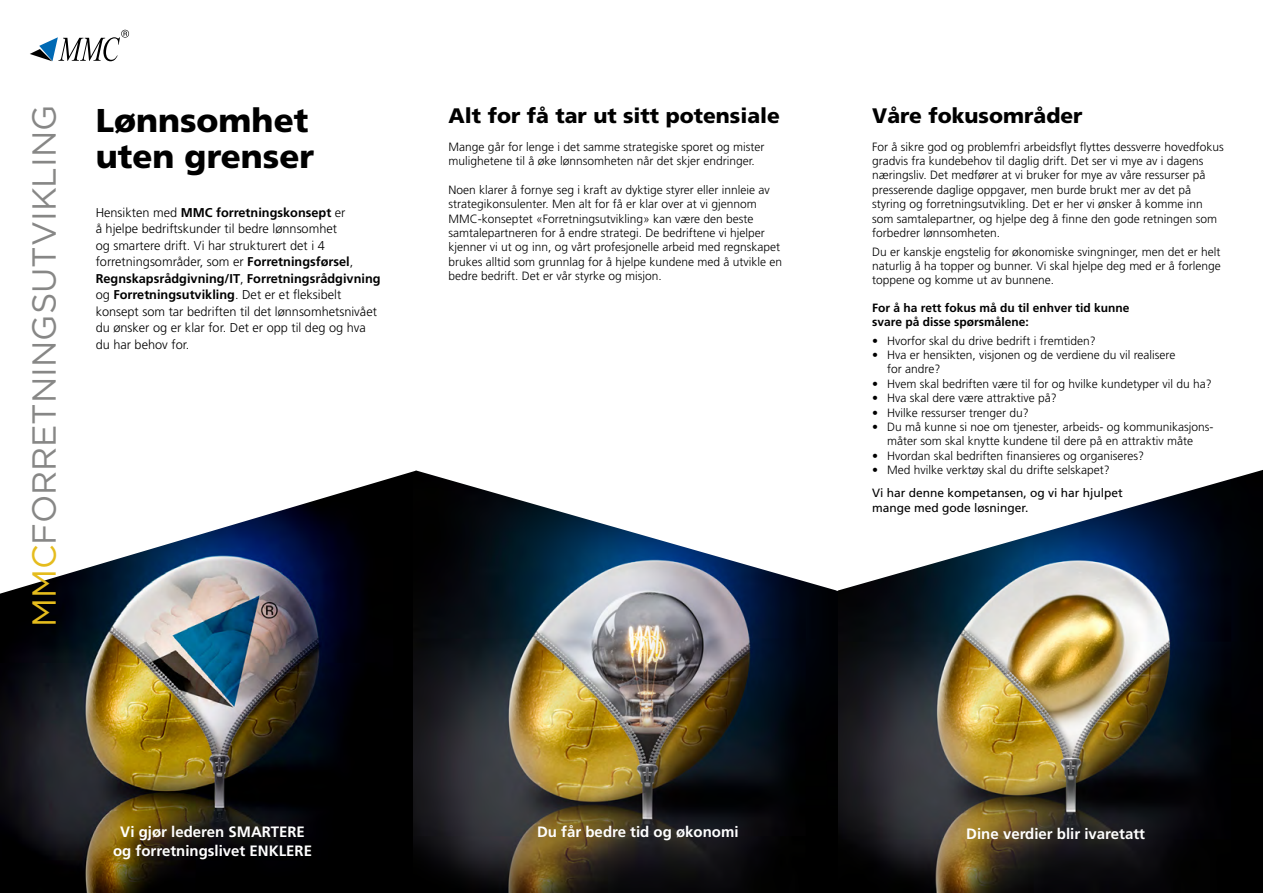
<style>
.page{position:relative;width:1263px;height:893px;background:#fff}
.page>*{position:absolute;margin:0;border:0;box-sizing:border-box;transform-origin:0 0}
.t1{font:33.3px "Gotham";color:#878786}
.t2{font:900 33px "Frutiger";color:#000}
.t3{font:900 21px "Frutiger";color:#000}
.t4{font:700 15px "Frutiger";color:#fff}
.t5{font:300 12.75px/16.5px "Frutiger LT Std";color:#000}
.t6{font:300 12px/14.4px "Frutiger";color:#000}
.t7{font:700 12px/14.4px "Frutiger";color:#000}
.t8{font:12px/14.4px "Frutiger";color:#000}
.s1{color:#e5bc1d}
.s2{font-weight:700}
</style>
<div class="page">
<img style="left:838px;top:591px;width:425px;height:302px">
<img style="left:412px;top:591px;width:426px;height:302px">
<svg style="left:416px;top:470px;width:421px;height:121px"></svg>
<img style="left:0;top:594px;width:412px;height:299px">
<svg style="left:837px;top:470px;width:426px;height:121px"></svg>
<svg style="left:0;top:470px;width:416px;height:124px"></svg>
<svg style="left:30px;top:30px;width:99px;height:31px"></svg>
<p class="t1" style="left:25px;top:627px;width:524px;rotate:-90deg"><span class="s1">MMC</span>FORRETNINGSUTVIKLING</p>
<p class="t2" style="left:96px;top:100px;width:214px">Lønnsomhet</p>
<p class="t2" style="left:96px;top:136px;width:220px">uten grenser</p>
<p class="t5" style="left:96px;top:204px;width:286px">Hensikten med <span class="s2">MMC forretningskonsept</span> er<br>å hjelpe bedriftskunder til bedre lønnsomhet<br>og smartere drift. Vi har strukturert det i 4 forretningsområder, som er <span class="s2">Forretningsførsel</span>, <span class="s2">Regnskapsrådgivning/IT</span>, <span class="s2">Forretningsrådgivning </span>og <span class="s2">Forretningsutvikling</span>. Det er et fleksibelt konsept som tar bedriften til det lønnsomhetsnivået du ønsker og er klar for. Det er opp til deg og hva du har behov for.</p>
<p class="t3" style="left:449px;top:103px;width:333px">Alt for få tar ut sitt potensiale</p>
<p class="t6" style="left:449px;top:139px;width:317px">Mange går for lenge i det samme strategiske sporet og mister mulighetene til å øke lønnsomheten når det skjer endringer.</p>
<p class="t6" style="left:449px;top:182px;width:335px">Noen klarer å fornye seg i kraft av dyktige styrer eller innleie av strategikonsulenter. Men alt for få er klar over at vi gjennom MMC-konseptet «Forretningsutvikling» kan være den beste samtalepartneren for å endre strategi. De bedriftene vi hjelper kjenner vi ut og inn, og vårt profesjonelle arbeid med regnskapet brukes alltid som grunnlag for å hjelpe kundene med å utvikle en bedre bedrift. Det er vår styrke og misjon.</p>
<p class="t3" style="left:872px;top:103px;width:212px">Våre fokusområder</p>
<p class="t6" style="left:872px;top:139px;width:353px">For å sikre god og problemfri arbeidsflyt flyttes dessverre hovedfokus gradvis fra kundebehov til daglig drift. Det ser vi mye av i dagens næringsliv. Det medfører at vi bruker for mye av våre ressurser på presserende daglige oppgaver, men burde brukt mer av det på styring og forretningsutvikling. Det er her vi ønsker å komme inn som samtalepartner, og hjelpe deg å finne den gode retningen som forbedrer lønnsomheten.</p>
<p class="t6" style="left:872px;top:244px;width:350px;text-align:justify">Du er kanskje engstelig for økonomiske svingninger, men det er helt naturlig å ha topper og bunner. Vi skal hjelpe deg med er å forlenge toppene og komme ut av bunnene.</p>
<p class="t7" style="left:872px;top:300px;width:259px">For å ha rett fokus må du til enhver tid kunne svare på disse spørsmålene:</p>
<p class="t6" style="left:872px;top:333px;width:225px">• Hvorfor skal du drive bedrift i fremtiden?</p>
<p class="t6" style="left:887px;top:348px;width:290px;text-indent:-15px">• Hva er hensikten, visjonen og de verdiene du vil realisere for andre?</p>
<p class="t6" style="left:872px;top:376px;width:341px">• Hvem skal bedriften være til for og hvilke kundetyper vil du ha?</p>
<p class="t6" style="left:872px;top:391px;width:186px">• Hva skal dere være attraktive på?</p>
<p class="t6" style="left:872px;top:405px;width:158px">• Hvilke ressurser trenger du?</p>
<p class="t6" style="left:872px;top:420px;width:343px;text-align:center">• Du må kunne si noe om tjenester, arbeids- og kommunikasjons&shy;måter som skal knytte kundene til dere på en attraktiv måte</p>
<p class="t6" style="left:872px;top:448px;width:273px">• Hvordan skal bedriften finansieres og organiseres?</p>
<p class="t6" style="left:872px;top:463px;width:239px">• Med hvilke verktøy skal du drifte selskapet?</p>
<p class="t8" style="left:872px;top:486px;width:252px">Vi har denne kompetansen, og vi har hjulpet mange med gode løsninger.</p>
<p class="t4" style="left:120px;top:823px;width:186px">Vi gjør lederen SMARTERE</p>
<p class="t4" style="left:113px;top:842px;width:200px">og forretningslivet ENKLERE</p>
<p class="t4" style="left:537px;top:823px;width:203px">Du får bedre tid og økonomi</p>
<p class="t4" style="left:966px;top:825px;width:180px">Dine verdier blir ivaretatt</p>
</div>
